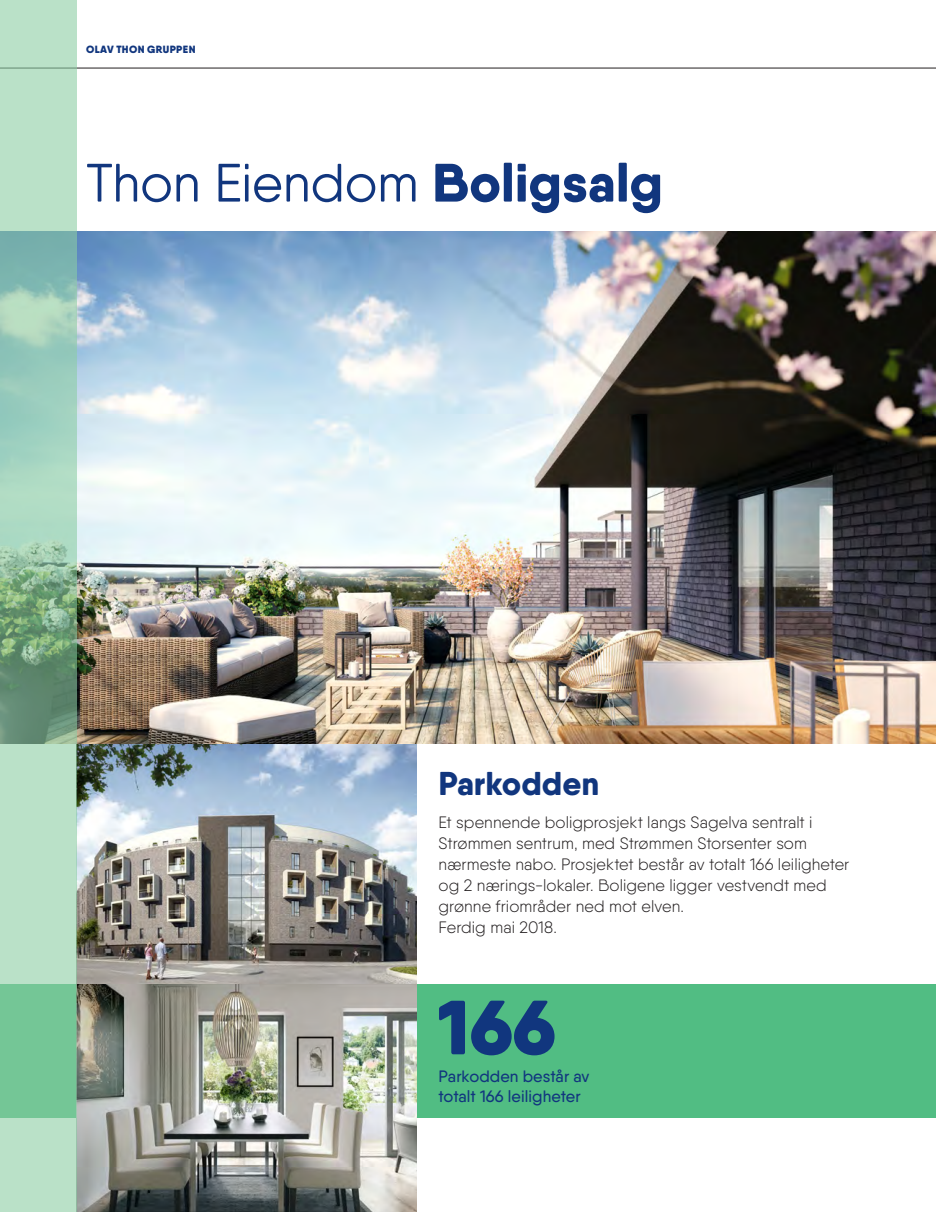
<style>
.page{position:relative;width:936px;height:1212px;background:#fff}
.page>*{position:absolute;margin:0;border:0;box-sizing:border-box;transform-origin:0 0}
.t1{font:900 76.5px "Qanelas Soft";color:#11367e}
.t2{font:54px "Qanelas Soft";letter-spacing:-.005em;color:#11367e}
.t3{font:800 33px "Qanelas Soft";color:#11367e}
.Paragraph_Style_1{font:300 16.5px/21px "Qanelas Soft";letter-spacing:.005em;color:#231f20}
.t4{font:500 16.5px "Qanelas Soft";color:#11367e}
.t5{font:900 10.5px "Qanelas Soft";letter-spacing:.035em;color:#11367e}
.s1{font-weight:800}
</style>
<div class="page">
<img style="left:77px;top:743px;width:340px;height:469px">
<svg style="left:77px;top:984px;width:858px;height:134px;fill:#51bd83"></svg>
<img style="left:77px;top:231px;width:858px;height:512px">
<hr style="left:0;top:68px;width:935px;height:1px;background:#231f20">
<svg style="left:0;top:0;width:77px;height:1212px;fill:#b2dcc4"></svg>
<p class="t5" style="left:86px;top:42px;width:111px">OLAV THON GRUPPEN</p>
<p class="t2" style="left:86px;top:150px;width:578px">Thon Eiendom <span class="s1">Boligsalg</span></p>
<p class="t3" style="left:438px;top:762px;width:162px">Parkodden</p>
<p class="Paragraph_Style_1" style="left:438px;top:812px;width:412px">Et spennende boligprosjekt langs Sagelva sentralt i Strømmen sentrum, med Strømmen Storsenter som nærmeste nabo. Prosjektet består av totalt 166 leiligheter og 2 nærings-lokaler. Boligene ligger vestvendt med grønne friområder ned mot elven.</p>
<p class="Paragraph_Style_1" style="left:438px;top:917px;width:120px">Ferdig mai 2018.</p>
<p class="t1" style="left:438px;top:978px;width:119px">166</p>
<p class="t4" style="left:438px;top:1066px;width:152px">Parkodden består av</p>
<p class="t4" style="left:438px;top:1086px;width:144px">totalt 166 leiligheter</p>
</div>
